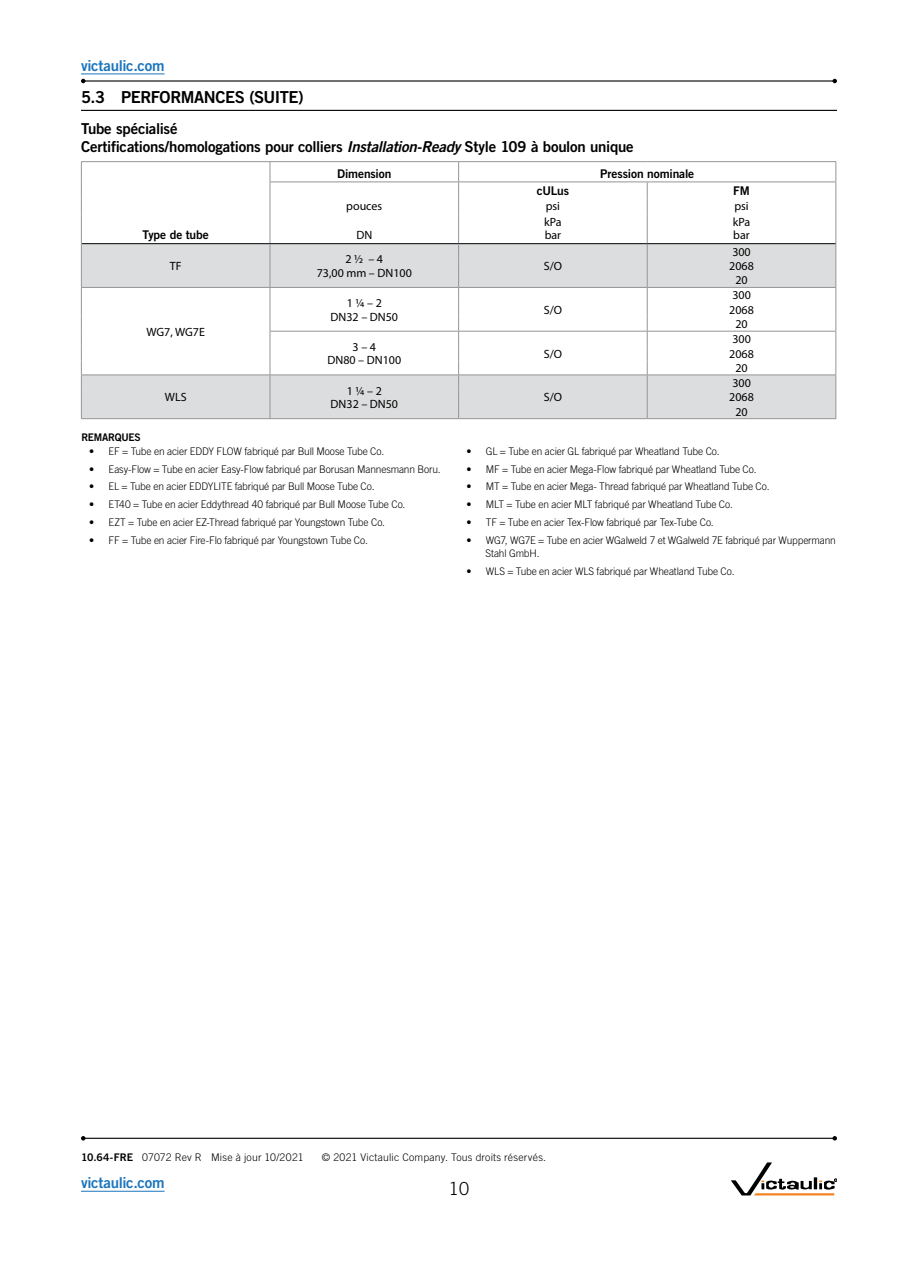
<style>
.page{position:relative;width:918px;height:1263px;background:#fff}
.page>*{position:absolute;margin:0;border:0;box-sizing:border-box;transform-origin:0 0}
.t1{font:300 18px "Trade Gothic LT Std";color:#000}
.t2{font:16.5px "Trade Gothic LT Std Bd 2";letter-spacing:-.03em;color:#000}
.t3{font:15px/18px "Trade Gothic LT Std Bd 2";letter-spacing:-.015em;color:#000}
.t4{font:15px "Trade Gothic LT Std Bd 2";letter-spacing:-.02em;color:#1c75bc}
.t5{font:12px/14.4px "Myriad Pro";color:#000;text-align:center}
.t6{font:12px "Trade Gothic LT Std Bd 2";letter-spacing:-.01em;color:#000}
.t7{font:300 10.5px/13.5px "Trade Gothic LT Std";letter-spacing:-.01em;color:#000}
.t8{font:300 10.5px "Trade Gothic LT Std";letter-spacing:.02em;color:#000}
.t9{font:300 10.5px "Trade Gothic LT Std";letter-spacing:.01em;color:#000}
.t10{font:10.5px "Trade Gothic LT Std Bd 2";letter-spacing:-.02em;color:#000}
.s1{font-family:"Trade Gothic LT Std Bd 2 Obl"}
.s2{font-family:"Trade Gothic LT Std Bd 2";font-weight:400}
</style>
<div class="page">
<hr style="left:81px;top:1191px;width:84px;height:1px;background:#1c75bc">
<hr style="left:81px;top:110px;width:756px;height:1px;background:#000">
<svg style="left:82px;top:244px;width:754px;height:174px;fill:#dcddde"></svg>
<hr style="left:270px;top:161px;width:189px;height:1px;background:#939598">
<hr style="left:270px;top:182px;width:189px;height:1px;background:#939598">
<hr style="left:82px;top:243px;width:188px;height:1px;background:#000">
<hr style="left:459px;top:161px;width:188px;height:1px;background:#939598">
<hr style="left:647px;top:161px;width:189px;height:1px;background:#939598">
<hr style="left:459px;top:182px;width:188px;height:1px;background:#939598">
<hr style="left:647px;top:182px;width:189px;height:1px;background:#939598">
<hr style="left:81px;top:161px;width:189px;height:1px;background:#939598">
<hr style="left:270px;top:243px;width:189px;height:1px;background:#000">
<hr style="left:459px;top:243px;width:188px;height:1px;background:#000">
<hr style="left:459px;top:287px;width:188px;height:1px;background:#939598">
<hr style="left:647px;top:331px;width:189px;height:1px;background:#939598">
<hr style="left:647px;top:287px;width:189px;height:1px;background:#939598">
<svg style="left:647px;top:182px;width:1px;height:236px"></svg>
<svg style="left:836px;top:162px;width:1px;height:256px"></svg>
<hr style="left:647px;top:243px;width:189px;height:1px;background:#000">
<hr style="left:270px;top:287px;width:189px;height:1px;background:#939598">
<hr style="left:81px;top:418px;width:189px;height:1px;background:#939598">
<hr style="left:270px;top:418px;width:189px;height:1px;background:#939598">
<hr style="left:81px;top:287px;width:189px;height:1px;background:#939598">
<svg style="left:81px;top:162px;width:1px;height:256px"></svg>
<hr style="left:81px;top:374px;width:189px;height:1px;background:#939598">
<hr style="left:459px;top:331px;width:188px;height:1px;background:#939598">
<hr style="left:270px;top:331px;width:189px;height:1px;background:#939598">
<svg style="left:270px;top:162px;width:1px;height:256px"></svg>
<svg style="left:458px;top:162px;width:1px;height:256px"></svg>
<hr style="left:270px;top:374px;width:189px;height:1px;background:#939598">
<hr style="left:459px;top:374px;width:188px;height:1px;background:#939598">
<hr style="left:647px;top:374px;width:189px;height:1px;background:#939598">
<hr style="left:459px;top:418px;width:188px;height:1px;background:#939598">
<hr style="left:647px;top:418px;width:189px;height:1px;background:#939598">
<hr style="left:83px;top:80px;width:752px;height:2px;background:#000">
<svg style="left:81px;top:79px;width:5px;height:4px"></svg>
<svg style="left:832px;top:79px;width:5px;height:4px"></svg>
<hr style="left:81px;top:74px;width:84px;height:1px;background:#1c75bc">
<hr style="left:83px;top:1138px;width:752px;height:1px;background:#000">
<svg style="left:81px;top:1136px;width:5px;height:4px"></svg>
<svg style="left:832px;top:1136px;width:5px;height:4px"></svg>
<svg style="left:731px;top:1162px;width:106px;height:33px"></svg>
<h3 class="t4" style="left:81px;top:56px;width:85px">victaulic.com</h3>
<h2 class="t2" style="left:81px;top:87px;width:224px">5.3 PERFORMANCES (SUITE)</h2>
<h3 class="t3" style="left:81px;top:119px;width:554px">Tube spécialisé<br>Certifications/homologations pour colliers <span class="s1">Installation-Ready</span> Style 109 à boulon unique</h3>
<p class="t6" style="left:143px;top:228px;width:68px">Type de tube</p>
<p class="t6" style="left:337px;top:166px;width:56px">Dimension</p>
<p class="t6" style="left:600px;top:166px;width:96px">Pression nominale</p>
<p class="t6" style="left:537px;top:183px;width:34px">cULus</p>
<p class="t6" style="left:733px;top:183px;width:18px">FM</p>
<p class="t5" style="left:346px;top:199px;width:38px">pouces</p>
<p class="t5" style="left:546px;top:199px;width:16px">psi</p>
<p class="t5" style="left:734px;top:199px;width:16px">psi</p>
<p class="t5" style="left:356px;top:228px;width:17px">DN</p>
<p class="t5" style="left:544px;top:215px;width:19px;line-height:13.5px;text-align:left">kPa bar</p>
<p class="t5" style="left:733px;top:215px;width:19px;line-height:13.5px;text-align:left">kPa bar</p>
<p class="t5" style="left:170px;top:259px;width:13px">TF</p>
<p class="t5" style="left:317px;top:252px;width:97px;line-height:13.5px">2 ½ – 4<br>73,00 mm – DN100</p>
<p class="t5" style="left:544px;top:259px;width:20px">S/O</p>
<p class="t5" style="left:146px;top:324px;width:60px">WG7, WG7E</p>
<p class="t5" style="left:331px;top:296px;width:69px;line-height:13.5px">1 ¼ – 2<br>DN32 – DN50</p>
<p class="t5" style="left:544px;top:302px;width:20px">S/O</p>
<p class="t5" style="left:328px;top:340px;width:75px;line-height:13.5px">3 – 4<br>DN80 – DN100</p>
<p class="t5" style="left:544px;top:346px;width:20px">S/O</p>
<p class="t5" style="left:165px;top:390px;width:23px">WLS</p>
<p class="t5" style="left:331px;top:384px;width:69px;line-height:13.5px">1 ¼ – 2<br>DN32 – DN50</p>
<p class="t5" style="left:544px;top:390px;width:20px">S/O</p>
<p class="t5" style="left:729px;top:244px;width:26px">300<br>2068<br>20</p>
<p class="t5" style="left:729px;top:288px;width:26px">300<br>2068<br>20</p>
<p class="t5" style="left:729px;top:332px;width:26px">300<br>2068<br>20</p>
<p class="t5" style="left:729px;top:375px;width:26px">300<br>2068<br>20</p>
<p class="t10" style="left:81px;top:431px;width:61px">REMARQUES</p>
<p class="t7" style="left:89px;top:444px;width:297px">• EF = Tube en acier EDDY FLOW fabriqué par Bull Moose Tube Co.</p>
<p class="t7" style="left:89px;top:462px;width:353px">• Easy-Flow = Tube en acier Easy-Flow fabriqué par Borusan Mannesmann Boru.</p>
<p class="t7" style="left:89px;top:480px;width:287px">• EL = Tube en acier EDDYLITE fabriqué par Bull Moose Tube Co.</p>
<p class="t7" style="left:89px;top:497px;width:318px">• ET40 = Tube en acier Eddythread 40 fabriqué par Bull Moose Tube Co.</p>
<p class="t7" style="left:89px;top:515px;width:297px">• EZT = Tube en acier EZ-Thread fabriqué par Youngstown Tube Co.</p>
<p class="t7" style="left:89px;top:533px;width:280px">• FF = Tube en acier Fire-Flo fabriqué par Youngstown Tube Co.</p>
<p class="t7" style="left:466px;top:444px;width:255px">• GL = Tube en acier GL fabriqué par Wheatland Tube Co.</p>
<p class="t7" style="left:466px;top:462px;width:292px">• MF = Tube en acier Mega-Flow fabriqué par Wheatland Tube Co.</p>
<p class="t7" style="left:466px;top:480px;width:305px">• MT = Tube en acier Mega- Thread fabriqué par Wheatland Tube Co.</p>
<p class="t7" style="left:466px;top:497px;width:268px">• MLT = Tube en acier MLT fabriqué par Wheatland Tube Co.</p>
<p class="t7" style="left:466px;top:515px;width:249px">• TF = Tube en acier Tex-Flow fabriqué par Tex-Tube Co.</p>
<p class="t7" style="left:486px;top:533px;width:352px;text-indent:-19px">• WG7, WG7E = Tube en acier WGalweld 7 et WGalweld 7E fabriqué par Wuppermann<br>Stahl GmbH.</p>
<p class="t7" style="left:466px;top:564px;width:270px">• WLS = Tube en acier WLS fabriqué par Wheatland Tube Co.</p>
<p class="t9" style="left:81px;top:1151px;width:224px"><span class="s2">10.64-FRE</span> 07072 Rev R Mise à jour 10/2021</p>
<p class="t8" style="left:322px;top:1151px;width:226px">© 2021 Victaulic Company. Tous droits réservés.</p>
<h3 class="t4" style="left:81px;top:1173px;width:85px">victaulic.com</h3>
<h1 class="t1" style="left:449px;top:1178px;width:22px">10</h1>
</div>
